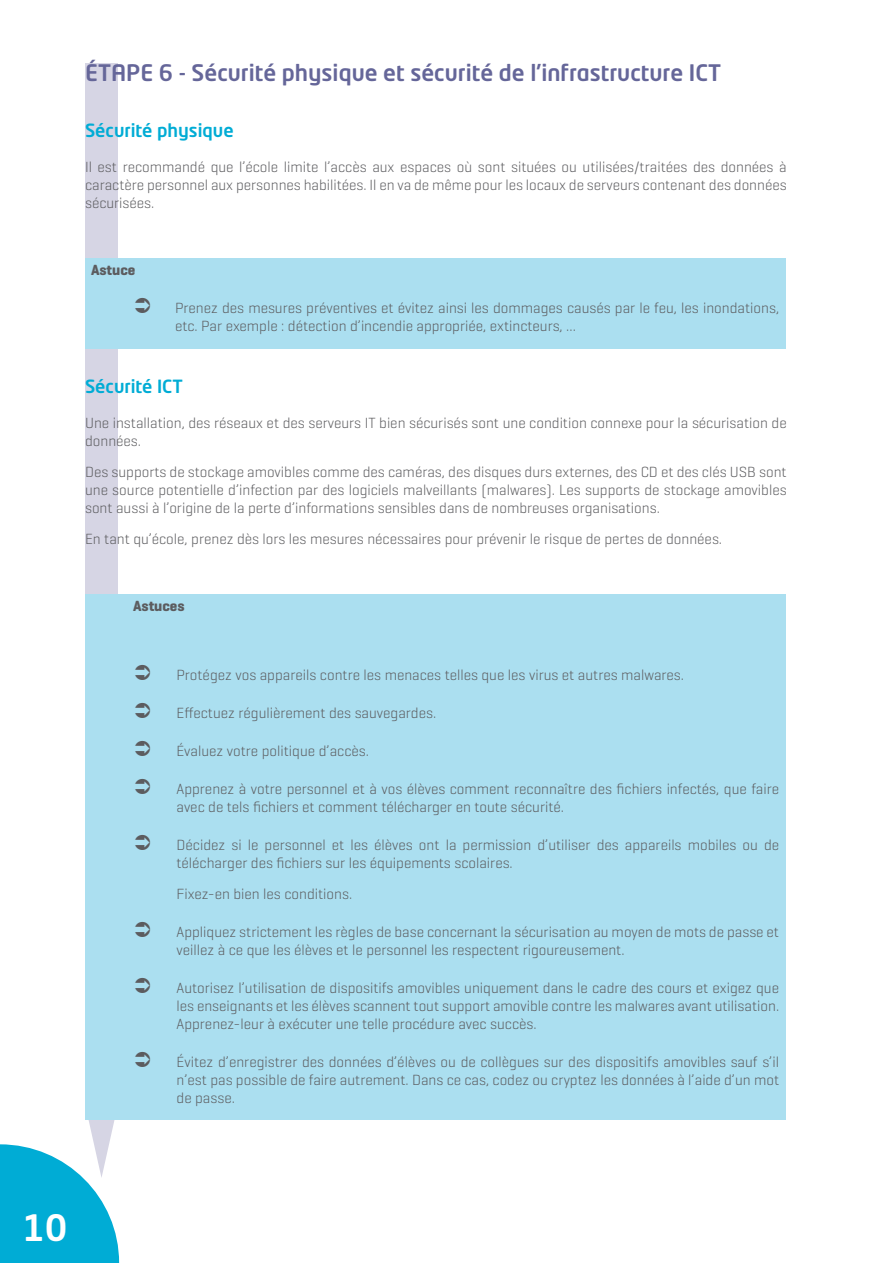
<style>
.page{position:relative;width:893px;height:1263px;background:#fff}
.page>*{position:absolute;margin:0;border:0;box-sizing:border-box;transform-origin:0 0}
.t1{font:500 36px "Neo Tech Pro";color:#fff}
.t2{font:500 22.5px "Neo Tech Pro";color:#656699}
.t3{font:500 18px "Neo Tech Pro";color:#00acd5}
.t4{font:300 15px/18px "Geogrotesque";color:#5c5c5f}
.t5{font:700 15px "Geogrotesque";color:#5c5c5f}
</style>
<div class="page">
<svg style="left:0;top:1119px;width:119px;height:144px"></svg>
<div style="left:85px;top:64px;width:33px;height:1042px;background:#d6d5e4"></div>
<div style="left:85px;top:258px;width:700px;height:90px;background:#abdff0"></div>
<div style="left:85px;top:594px;width:700px;height:525px;background:#abdff0"></div>
<h2 class="t2" style="left:85px;top:58px;width:637px">ÉTAPE 6 - Sécurité physique et sécurité de l’infrastructure ICT</h2>
<p class="t3" style="left:85px;top:119px;width:150px">Sécurité physique</p>
<p class="t4" style="left:85px;top:157px;width:703px;text-align:justify">Il est recommandé que l’école limite l’accès aux espaces où sont situées ou utilisées/traitées des données à caractère personnel aux personnes habilitées. Il en va de même pour les locaux de serveurs contenant des données sécurisées.</p>
<p class="t5" style="left:91px;top:261px;width:46px">Astuce</p>
<p class="t4" style="left:175px;top:299px;width:606px">Prenez des mesures préventives et évitez ainsi les dommages causés par le feu, les inondations, etc. Par exemple : détection d’incendie appropriée, extincteurs, ...</p>
<p class="t3" style="left:85px;top:375px;width:99px">Sécurité ICT</p>
<p class="t4" style="left:85px;top:413px;width:703px">Une installation, des réseaux et des serveurs IT bien sécurisés sont une condition connexe pour la sécurisation de données.</p>
<p class="t4" style="left:85px;top:462px;width:703px;text-align:justify">Des supports de stockage amovibles comme des caméras, des disques durs externes, des CD et des clés USB sont une source potentielle d’infection par des logiciels malveillants (malwares). Les supports de stockage amovibles sont aussi à l’origine de la perte d’informations sensibles dans de nombreuses organisations.</p>
<p class="t4" style="left:85px;top:529px;width:639px">En tant qu’école, prenez dès lors les mesures nécessaires pour prévenir le risque de pertes de données.</p>
<p class="t5" style="left:133px;top:597px;width:53px">Astuces</p>
<p class="t4" style="left:177px;top:665px;width:509px">Protégez vos appareils contre les menaces telles que les virus et autres malwares.</p>
<p class="t4" style="left:177px;top:703px;width:261px">Effectuez régulièrement des sauvegardes.</p>
<p class="t4" style="left:177px;top:741px;width:194px">Évaluez votre politique d’accès.</p>
<p class="t4" style="left:177px;top:779px;width:604px">Apprenez à votre personnel et à vos élèves comment reconnaître des fichiers infectés, que faire avec de tels fichiers et comment télécharger en toute sécurité.</p>
<p class="t4" style="left:177px;top:835px;width:604px">Décidez si le personnel et les élèves ont la permission d’utiliser des appareils mobiles ou de télécharger des fichiers sur les équipements scolaires.</p>
<p class="t4" style="left:177px;top:884px;width:177px">Fixez-en bien les conditions.</p>
<p class="t4" style="left:177px;top:922px;width:604px">Appliquez strictement les règles de base concernant la sécurisation au moyen de mots de passe et veillez à ce que les élèves et le personnel les respectent rigoureusement.</p>
<p class="t4" style="left:177px;top:978px;width:604px;text-align:justify">Autorisez l’utilisation de dispositifs amovibles uniquement dans le cadre des cours et exigez que les enseignants et les élèves scannent tout support amovible contre les malwares avant utilisation.<br>Apprenez-leur à exécuter une telle procédure avec succès.</p>
<p class="t4" style="left:177px;top:1052px;width:604px;text-align:justify">Évitez d’enregistrer des données d’élèves ou de collègues sur des dispositifs amovibles sauf s’il n’est pas possible de faire autrement. Dans ce cas, codez ou cryptez les données à l’aide d’un mot de passe.</p>
<h1 class="t1" style="left:22px;top:1205px;width:47px">10</h1>
</div>
